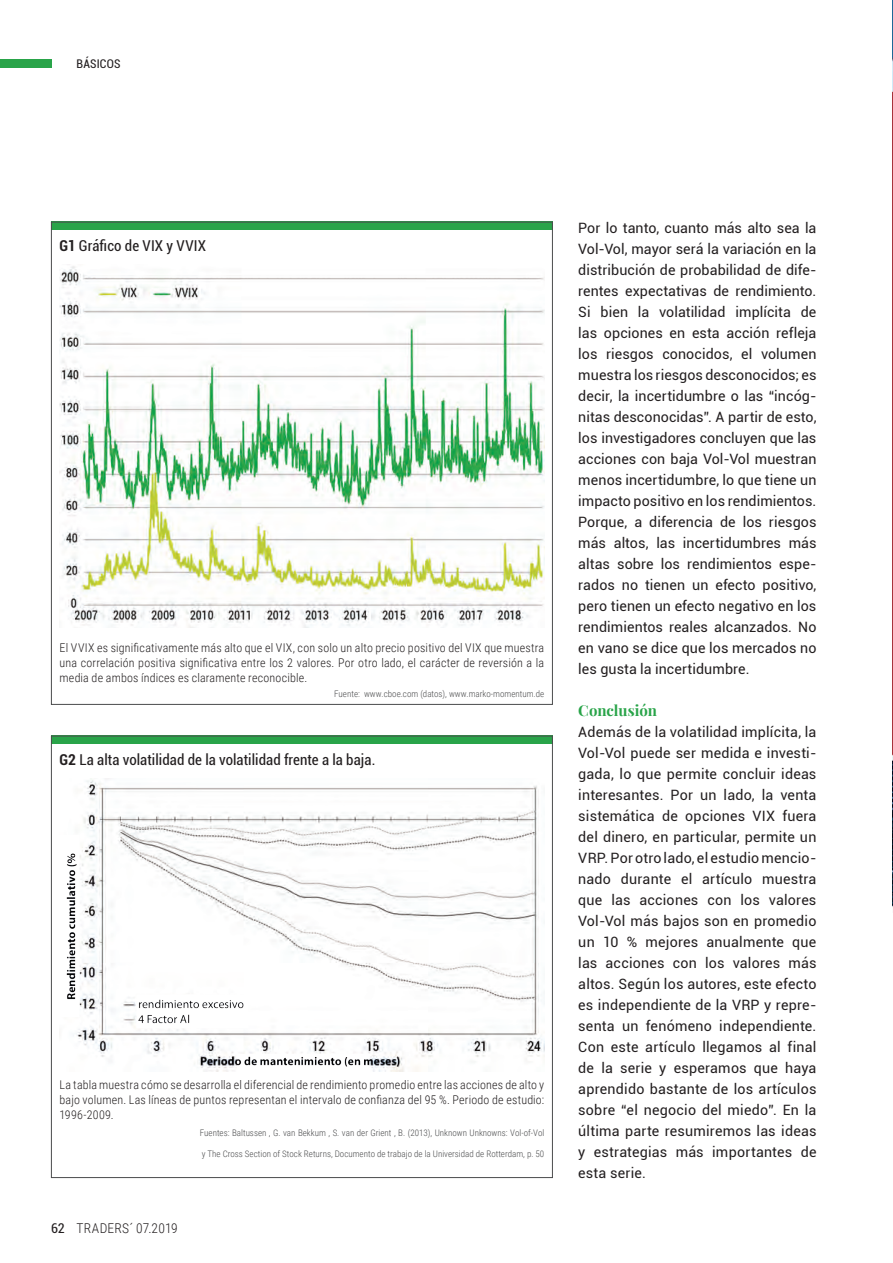
<style>
.page{position:relative;width:893px;height:1263px;background:#fff}
.page>*{position:absolute;margin:0;border:0;box-sizing:border-box;transform-origin:0 0}
.T-headline_pic{font:condensed 15px "Roboto";letter-spacing:.005em;color:#231f20}
.T-cross_heading{font:700 15px "Playfair Display";letter-spacing:-.005em;color:#29a449}
.T-bodytext{font:14.25px/21px "Roboto";letter-spacing:.01em;color:#231f20;text-align:justify}
.T-number_of_pages{font:300 13.5px "Roboto Condensed";letter-spacing:.015em;color:#231f20}
.T-number_of_pages-2{font:condensed 13.5px "Roboto";color:#231f20}
.T-legend_pic{font:300 12px/15px "Roboto Condensed";letter-spacing:.015em;color:#231f20;text-align:justify}
.T-category{font:condensed 12px "Roboto";letter-spacing:.015em;color:#231f20}
.T-News_bodytext{font:300 9px "Roboto Condensed";color:#4b4c4d}
.T-legend_pic-2{font:300 9px "Roboto Condensed";color:#4b4c4d}
.s1{font-weight:700}
</style>
<div class="page">
<div style="left:0;top:60px;width:51px;height:8px;background:#29a449"></div>
<div style="left:51px;top:736px;width:502px;height:8px;background:#29a449"></div>
<img style="left:66px;top:780px;width:478px;height:292px">
<div style="left:51px;top:222px;width:502px;height:8px;background:#29a449"></div>
<img style="left:60px;top:266px;width:484px;height:361px">
<img style="left:892px;top:0;width:1px;height:1263px">
<p class="T-category" style="left:77px;top:55px;width:46px">BÁSICOS</p>
<p class="T-headline_pic" style="left:60px;top:236px;width:148px"><span class="s1">G1</span> Gráfico de VIX y VVIX</p>
<p class="T-legend_pic" style="left:60px;top:639px;width:486px">El VVIX es significativamente más alto que el VIX, con solo un alto precio positivo del VIX que muestra una correlación positiva significativa entre los 2 valores. Por otro lado, el carácter de reversión a la media de ambos índices es claramente reconocible.</p>
<p class="T-legend_pic-2" style="left:334px;top:687px;width:212px">Fuente: www.cboe.com (datos), www.marko-momentum.de</p>
<p class="T-headline_pic" style="left:60px;top:750px;width:317px"><span class="s1">G2</span> La alta volatilidad de la volatilidad frente a la baja.</p>
<p class="T-legend_pic" style="left:60px;top:1077px;width:486px">La tabla muestra cómo se desarrolla el diferencial de rendimiento promedio entre las acciones de alto y bajo volumen. Las líneas de puntos representan el intervalo de confianza del 95 %. Periodo de estudio:<br>1996-2009.</p>
<p class="T-News_bodytext" style="left:200px;top:1126px;width:346px">Fuentes: Baltussen , G. van Bekkum , S. van der Grient , B. (2013), Unknown Unknowns: Vol-of-Vol</p>
<p class="T-News_bodytext" style="left:202px;top:1147px;width:344px">y The Cross Section of Stock Returns, Documento de trabajo de la Universidad de Rotterdam, p. 50</p>
<p class="T-number_of_pages-2" style="left:51px;top:1219px;width:15px">62</p>
<p class="T-number_of_pages" style="left:77px;top:1219px;width:103px">TRADERS´ 07.2019</p>
<p class="T-bodytext" style="left:578px;top:216px;width:240px">Por lo tanto, cuanto más alto sea la Vol-Vol, mayor será la variación en la distribución de probabilidad de dife&shy;rentes expectativas de rendimiento.<br>Si bien la volatilidad implícita de las opciones en esta acción refleja los riesgos conocidos, el volumen muestra los riesgos desconocidos; es decir, la incertidumbre o las “incóg&shy;nitas desconocidas”. A partir de esto, los investigadores concluyen que las acciones con baja Vol-Vol muestran menos incertidumbre, lo que tiene un impacto positivo en los rendimientos.<br>Porque, a diferencia de los riesgos más altos, las incertidumbres más altas sobre los rendimientos espe&shy;rados no tienen un efecto positivo, pero tienen un efecto negativo en los rendimientos reales alcanzados. No en vano se dice que los mercados no les gusta la incertidumbre.</p>
<p class="T-cross_heading" style="left:578px;top:700px;width:80px">Conclusión</p>
<p class="T-bodytext" style="left:578px;top:720px;width:240px">Además de la volatilidad implícita, la Vol-Vol puede ser medida e investi&shy;gada, lo que permite concluir ideas interesantes. Por un lado, la venta sistemática de opciones VIX fuera del dinero, en particular, permite un VRP. Por otro lado, el estudio mencio&shy;nado durante el artículo muestra que las acciones con los valores Vol-Vol más bajos son en promedio un 10 % mejores anualmente que las acciones con los valores más altos. Según los autores, este efecto es independiente de la VRP y repre&shy;senta un fenómeno independiente.<br>Con este artículo llegamos al final de la serie y esperamos que haya aprendido bastante de los artículos sobre “el negocio del miedo”. En la última parte resumiremos las ideas y estrategias más importantes de esta serie.</p>
</div>
